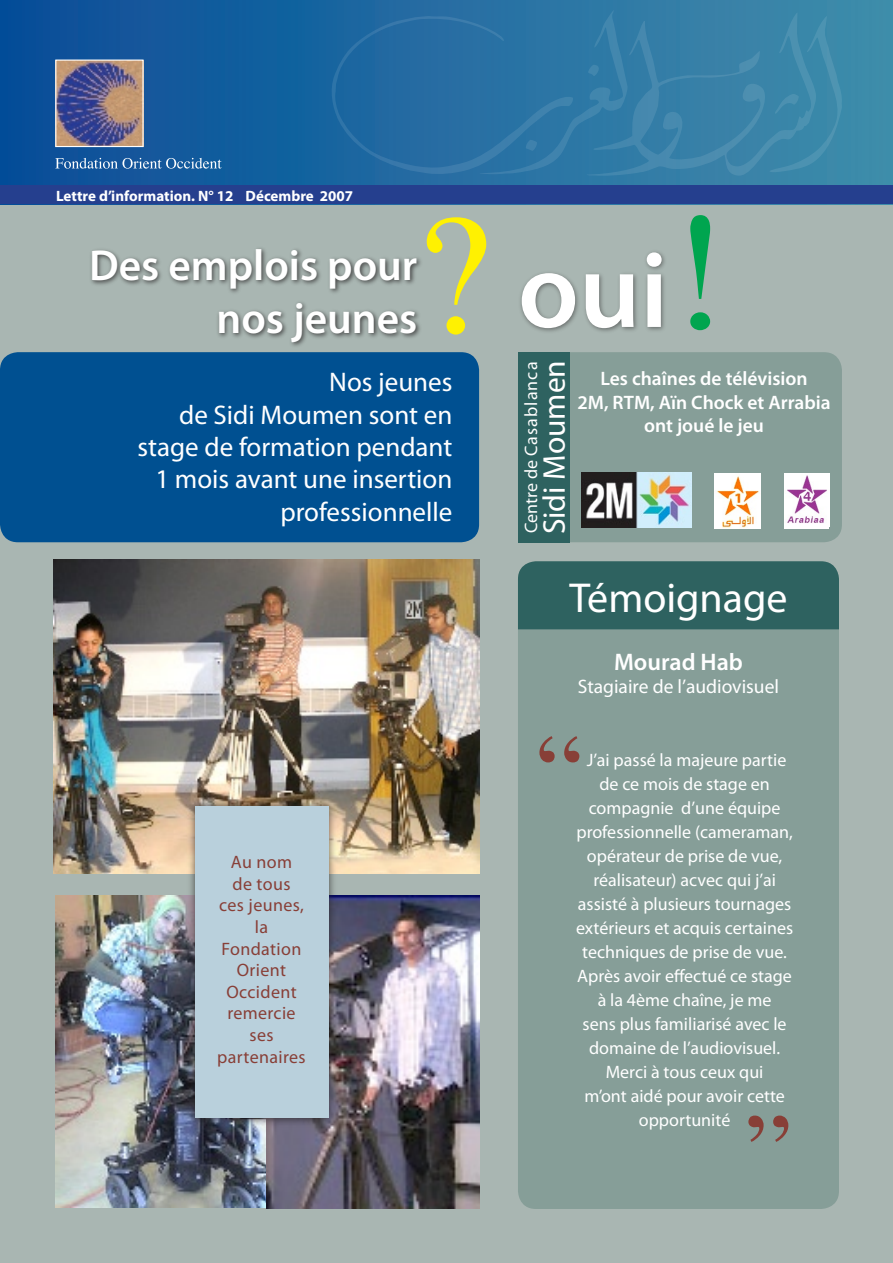
<style>
.page{position:relative;width:893px;height:1263px;background:#a9b6b2}
.page>*{position:absolute;margin:0;border:0;box-sizing:border-box;transform-origin:0 0}
.t1{font:600 108px "Myriad Pro";color:#fff}
.t2{font:600 43.5px "Myriad Pro";color:#fff}
.t3{font:42px "Myriad Pro";color:#fff}
.t4{font:31.5px "Myriad Pro";color:#fff}
.t5{font:27px/32.4px "Myriad Pro";color:#fff;text-align:right}
.t6{font:600 24px "Myriad Pro";color:#fff}
.t7{font:600 19.5px "Myriad Pro";color:#fff}
.t8{font:19.5px "Myriad Pro";color:#fff}
.t9{font:18px/24px "Myriad Pro";color:#fff;text-align:center}
.t10{font:18px "Myriad Pro";letter-spacing:.02em;color:#883f37}
.t11{font:18px "Myriad Pro";letter-spacing:.06em;color:#fff}
.t12{font:700 15px "Myriad Pro";color:#fff}
</style>
<div class="page">
<img style="left:54px;top:560px;width:425px;height:314px">
<div style="left:518px;top:561px;width:321px;height:648px;background:#869e98;border-radius:18px"></div>
<div style="left:0;top:0;width:893px;height:204px;background:linear-gradient(to right,#064c98,#418eab)"></div>
<svg style="left:331px;top:10px;width:511px;height:166px;background:#3078a6"></svg>
<img style="left:57px;top:62px;width:85px;height:83px">
<div style="left:55px;top:60px;width:89px;height:87px;border:1px solid #fff"></div>
<svg style="left:55px;top:158px;width:167px;height:11px;background:#4b7fb3"></svg>
<div style="left:0;top:185px;width:893px;height:19px;background:#253f8e"></div>
<svg style="left:690px;top:215px;width:20px;height:115px"></svg>
<svg style="left:427px;top:217px;width:59px;height:118px"></svg>
<div style="left:518px;top:248px;width:150px;height:87px;background:#231f20;opacity:.5"></div>
<div style="left:88px;top:245px;width:335px;height:103px;background:#231f20;opacity:.75"></div>
<div style="left:0;top:352px;width:479px;height:190px;background:#005091;border-radius:18px"></div>
<div style="left:518px;top:352px;width:324px;height:190px;background:#869e98;border-radius:18px"></div>
<img style="left:714px;top:473px;width:47px;height:56px">
<div style="left:784px;top:473px;width:45px;height:56px;background:#fff"></div>
<img style="left:787px;top:475px;width:40px;height:48px">
<img style="left:582px;top:473px;width:109px;height:54px">
<div style="left:518px;top:352px;width:52px;height:190px;background:#2e6260"></div>
<div style="left:518px;top:561px;width:321px;height:68px;background:#2e6260"></div>
<svg style="left:539px;top:736px;width:40px;height:26px"></svg>
<svg style="left:748px;top:1115px;width:40px;height:27px"></svg>
<img style="left:55px;top:895px;width:211px;height:313px">
<img style="left:266px;top:895px;width:213px;height:313px">
<div style="left:187px;top:797px;width:151px;height:331px;background:#231f20;opacity:.75"></div>
<div style="left:196px;top:806px;width:133px;height:312px;background:#b9d0dc"></div>
<p class="t12" style="left:56px;top:186px;width:299px">Lettre d’information. N° 12 Décembre 2007</p>
<p class="t2" style="left:89px;top:238px;width:330px">Des emplois pour</p>
<p class="t2" style="left:216px;top:290px;width:202px">nos jeunes</p>
<p class="t5" style="left:329px;top:366px;width:125px">Nos jeunes</p>
<p class="t5" style="left:138px;top:398px;width:316px">de Sidi Moumen sont en stage de formation pendant<br>1 mois avant une insertion professionnelle</p>
<p class="t10" style="left:231px;top:851px;width:63px">Au nom</p>
<p class="t10" style="left:233px;top:873px;width:59px">de tous</p>
<p class="t10" style="left:219px;top:894px;width:86px">ces jeunes,</p>
<p class="t10" style="left:255px;top:916px;width:15px">la</p>
<p class="t10" style="left:222px;top:937px;width:81px">Fondation</p>
<p class="t10" style="left:237px;top:959px;width:51px">Orient</p>
<p class="t10" style="left:226px;top:981px;width:72px">Occident</p>
<p class="t10" style="left:227px;top:1002px;width:70px">remercie</p>
<p class="t10" style="left:249px;top:1024px;width:25px">ses</p>
<p class="t10" style="left:217px;top:1045px;width:90px">partenaires</p>
<p class="t1" style="left:518px;top:222px;width:152px">oui</p>
<p class="t11" style="left:520px;top:533px;width:173px;rotate:-90deg">Centre de Casablanca</p>
<p class="t4" style="left:535px;top:534px;width:176px;rotate:-90deg">Sidi Moumen</p>
<p class="t7" style="left:600px;top:366px;width:209px">Les chaînes de télévision</p>
<p class="t7" style="left:577px;top:390px;width:255px">2M, RTM, Aïn Chock et Arrabia</p>
<p class="t7" style="left:644px;top:413px;width:121px">ont joué le jeu</p>
<p class="t3" style="left:569px;top:572px;width:220px">Témoignage</p>
<p class="t6" style="left:614px;top:646px;width:130px">Mourad Hab</p>
<p class="t8" style="left:578px;top:674px;width:203px">Stagiaire de l’audiovisuel</p>
<p class="t9" style="left:576px;top:747px;width:219px">J’ai passé la majeure partie de ce mois de stage en compagnie d’une équipe professionnelle (cameraman, opérateur de prise de vue, réalisateur) acvec qui j’ai assisté à plusieurs tournages extérieurs et acquis certaines techniques de prise de vue.</p>
<p class="t9" style="left:577px;top:963px;width:216px">Après avoir effectué ce stage à la 4ème chaîne, je me<br>sens plus familiarisé avec le domaine de l’audiovisuel.</p>
<p class="t9" style="left:584px;top:1059px;width:202px">Merci à tous ceux qui m’ont aidé pour avoir cette opportunité</p>
</div>
